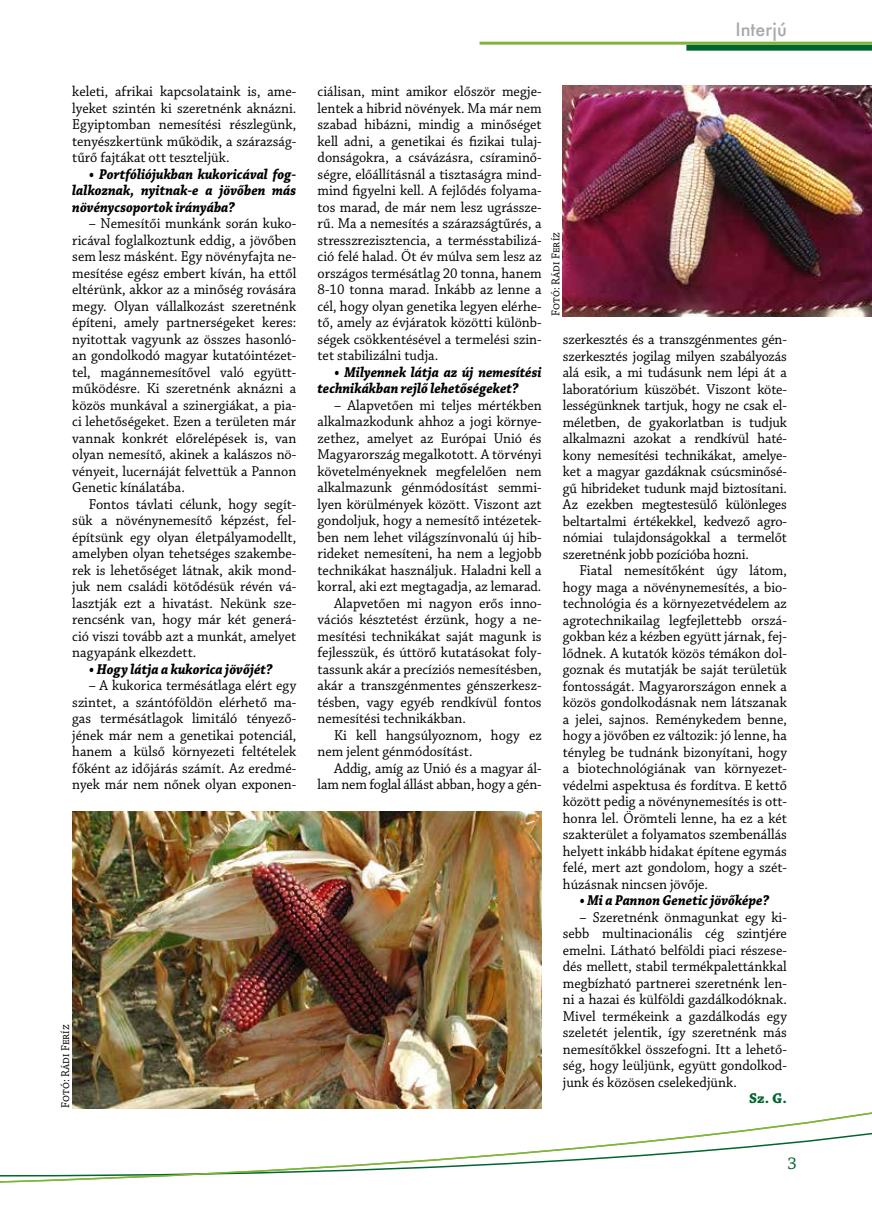
<style>
.page{position:relative;width:872px;height:1212px;background:#fff}
.page>*{position:absolute;margin:0;border:0;box-sizing:border-box;transform-origin:0 0}
.t1{font:500 18px "Futura";color:#a7a9ac}
.t2{font:18px "Chaparral Pro";color:#00652e}
.t3{font:15px/16.5px "Chaparral Pro";color:#000;text-align:justify;scale:.95 1}
.t4{font:italic 700 15px/16.5px "Chaparral Pro";color:#000;text-align:justify;scale:.9 1}
.t5{font:700 15px "Chaparral Pro";color:#00652e}
.t6{font:12px "Chaparral Pro";color:#000;scale:.95 1}
</style>
<div class="page">
<div style="left:686px;top:45px;width:186px;height:6px;background:#00652e"></div>
<hr style="left:479px;top:42px;width:393px;height:3px;background:#80b539">
<svg style="left:0;top:1108px;width:872px;height:75px"></svg>
<img style="left:563px;top:85px;width:309px;height:231px">
<img style="left:72px;top:811px;width:469px;height:297px">
<p class="t3" style="left:72px;top:84px;width:237px">keleti, afrikai kapcsolataink is, ame&shy;lyeket szintén ki szeretnénk aknázni.<br>Egyiptomban nemesítési részlegünk, tenyészkertünk működik, a szárazság&shy;tűrő fajtákat ott teszteljük.</p>
<p class="t4" style="left:72px;top:166px;width:250px;text-indent:16px">• Portfóliójukban kukoricával fog&shy;lalkoznak, nyitnak-e a jövőben más növénycsoportok irányába?</p>
<p class="t3" style="left:72px;top:216px;width:237px;text-indent:17px">– Nemesítői munkánk során kuko&shy;ricával foglalkoztunk eddig, a jövőben sem lesz másként. Egy növényfajta ne&shy;mesítése egész embert kíván, ha ettől eltérünk, akkor az a minőség rovására megy. Olyan vállalkozást szeretnénk építeni, amely partnerségeket keres: nyitottak vagyunk az összes hasonló&shy;an gondolkodó magyar kutatóintézet&shy;tel, magánnemesítővel való együtt&shy;működésre. Ki szeretnénk aknázni a közös munkával a szinergiákat, a pia&shy;ci lehetőségeket. Ezen a területen már vannak konkrét előrelépések is, van olyan nemesítő, akinek a kalászos nö&shy;vényeit, lucernáját felvettük a Pannon Genetic kínálatába.</p>
<p class="t3" style="left:72px;top:496px;width:237px;text-indent:17px">Fontos távlati célunk, hogy segít&shy;sük a növénynemesítő képzést, fel&shy;építsünk egy olyan életpályamodellt, amelyben olyan tehetséges szakembe&shy;rek is lehetőséget látnak, akik mond&shy;juk nem családi kötődésük révén vá&shy;lasztják ezt a hivatást. Nekünk sze&shy;rencsénk van, hogy már két generá&shy;ció viszi tovább azt a munkát, amelyet nagyapánk elkezdett.</p>
<p class="t4" style="left:89px;top:661px;width:206px">• Hogy látja a kukorica jövőjét?</p>
<p class="t3" style="left:72px;top:678px;width:237px;text-indent:17px">– A kukorica termésátlaga elért egy szintet, a szántóföldön elérhető ma&shy;gas termésátlagok limitáló tényező&shy;jének már nem a genetikai potenciál, hanem a külső környezeti feltételek főként az időjárás számít. Az eredmé&shy;nyek már nem nőnek olyan exponen-</p>
<p class="t6" style="left:59px;top:1108px;width:90px;rotate:-90deg">Fotó: Rádi Feríz</p>
<p class="t1" style="left:735px;top:17px;width:53px">Interjú</p>
<p class="t3" style="left:317px;top:84px;width:237px">ciálisan, mint amikor először megje&shy;lentek a hibrid növények. Ma már nem szabad hibázni, mindig a minőséget kell adni, a genetikai és fizikai tulaj&shy;donságokra, a csávázásra, csíraminő&shy;ségre, előállításnál a tisztaságra mind&shy;mind figyelni kell. A fejlődés folyama&shy;tos marad, de már nem lesz ugrássze&shy;rű. Ma a nemesítés a szárazságtűrés, a stresszrezisztencia, a termésstabilizá&shy;ció felé halad. Öt év múlva sem lesz az országos termésátlag 20 tonna, hanem 8-10 tonna marad. Inkább az lenne a cél, hogy olyan genetika legyen elérhe&shy;tő, amely az évjáratok közötti különb&shy;ségek csökkentésével a termelési szin&shy;tet stabilizálni tudja.</p>
<p class="t4" style="left:317px;top:364px;width:250px;text-indent:16px">• Milyennek látja az új nemesítési technikákban rejlő lehetőségeket?</p>
<p class="t3" style="left:334px;top:397px;width:220px">– Alapvetően mi teljes mértékben</p>
<p class="t3" style="left:317px;top:414px;width:237px">alkalmazkodunk ahhoz a jogi környe-</p>
<p class="t3" style="left:317px;top:430px;width:237px">zethez, amelyet az Európai Unió és</p>
<p class="t3" style="left:317px;top:447px;width:237px">Magyarország megalkotott. A törvényi</p>
<p class="t3" style="left:317px;top:463px;width:237px">követelményeknek megfelelően nem</p>
<p class="t3" style="left:317px;top:480px;width:237px">alkalmazunk génmódosítást semmi-</p>
<p class="t3" style="left:317px;top:496px;width:237px">lyen körülmények között. Viszont azt</p>
<p class="t3" style="left:317px;top:513px;width:237px">gondoljuk, hogy a nemesítő intézetek-</p>
<p class="t3" style="left:317px;top:529px;width:237px">ben nem lehet világszínvonalú új hib-</p>
<p class="t3" style="left:317px;top:546px;width:237px">rideket nemesíteni, ha nem a legjobb</p>
<p class="t3" style="left:317px;top:562px;width:237px">technikákat használjuk. Haladni kell a</p>
<p class="t3" style="left:317px;top:579px;width:237px">korral, aki ezt megtagadja, az lemarad.</p>
<p class="t3" style="left:334px;top:595px;width:220px">Alapvetően mi nagyon erős inno-</p>
<p class="t3" style="left:317px;top:612px;width:237px">vációs késztetést érzünk, hogy a ne-</p>
<p class="t3" style="left:317px;top:628px;width:237px">mesítési technikákat saját magunk is</p>
<p class="t3" style="left:317px;top:645px;width:237px">fejlesszük, és úttörő kutatásokat foly-</p>
<p class="t3" style="left:317px;top:661px;width:237px">tassunk akár a precíziós nemesítésben,</p>
<p class="t3" style="left:317px;top:678px;width:237px">akár a transzgénmentes génszerkesz-</p>
<p class="t3" style="left:317px;top:694px;width:237px">tésben, vagy egyéb rendkívül fontos</p>
<p class="t3" style="left:317px;top:711px;width:158px">nemesítési technikákban.</p>
<p class="t3" style="left:334px;top:727px;width:220px">Ki kell hangsúlyoznom, hogy ez</p>
<p class="t3" style="left:317px;top:744px;width:165px">nem jelent génmódosítást.</p>
<p class="t3" style="left:334px;top:760px;width:220px">Addig, amíg az Unió és a magyar ál-</p>
<p class="t3" style="left:317px;top:777px;width:237px">lam nem foglal állást abban, hogy a gén-</p>
<p class="t6" style="left:549px;top:316px;width:90px;rotate:-90deg">Fotó: Rádi Feríz</p>
<p class="t3" style="left:563px;top:332px;width:237px">szerkesztés és a transzgénmentes gén&shy;szerkesztés jogilag milyen szabályozás alá esik, a mi tudásunk nem lépi át a laboratórium küszöbét. Viszont köte&shy;lességünknek tartjuk, hogy ne csak el&shy;méletben, de gyakorlatban is tudjuk alkalmazni azokat a rendkívül haté&shy;kony nemesítési technikákat, amelye&shy;ket a magyar gazdáknak csúcsminősé&shy;gű hibrideket tudunk majd biztosítani.<br>Az ezekben megtestesülő különleges beltartalmi értékekkel, kedvező agro&shy;nómiai tulajdonságokkal a termelőt szeretnénk jobb pozícióba hozni.</p>
<p class="t3" style="left:563px;top:563px;width:237px;text-indent:17px">Fiatal nemesítőként úgy látom, hogy maga a növénynemesítés, a bio&shy;technológia és a környezetvédelem az agrotechnikailag legfejlettebb orszá&shy;gokban kéz a kézben együtt járnak, fej&shy;lődnek. A kutatók közös témákon dol&shy;goznak és mutatják be saját területük fontosságát. Magyarországon ennek a közös gondolkodásnak nem látszanak a jelei, sajnos. Reménykedem benne, hogy a jövőben ez változik: jó lenne, ha tényleg be tudnánk bizonyítani, hogy a biotechnológiának van környezet&shy;védelmi aspektusa és fordítva. E kettő között pedig a növénynemesítés is ott&shy;honra lel. Örömteli lenne, ha ez a két szakterület a folyamatos szembenállás helyett inkább hidakat építene egymás felé, mert azt gondolom, hogy a szét&shy;húzásnak nincsen jövője.</p>
<p class="t4" style="left:579px;top:893px;width:212px">• Mi a Pannon Genetic jövőképe?</p>
<p class="t3" style="left:563px;top:909px;width:237px;text-indent:17px">– Szeretnénk önmagunkat egy ki&shy;sebb multinacionális cég szintjére emelni. Látható belföldi piaci részese&shy;dés mellett, stabil termékpalettánkkal megbízható partnerei szeretnénk len&shy;ni a hazai és külföldi gazdálkodóknak.<br>Mivel termékeink a gazdálkodás egy szeletét jelentik, így szeretnénk más nemesítőkkel összefogni. Itt a lehető&shy;ség, hogy leüljünk, együtt gondolkod&shy;junk és közösen cselekedjünk.</p>
<p class="t5" style="left:749px;top:1090px;width:39px">Sz. G.</p>
<p class="t2" style="left:787px;top:1154px;width:11px">3</p>
</div>
